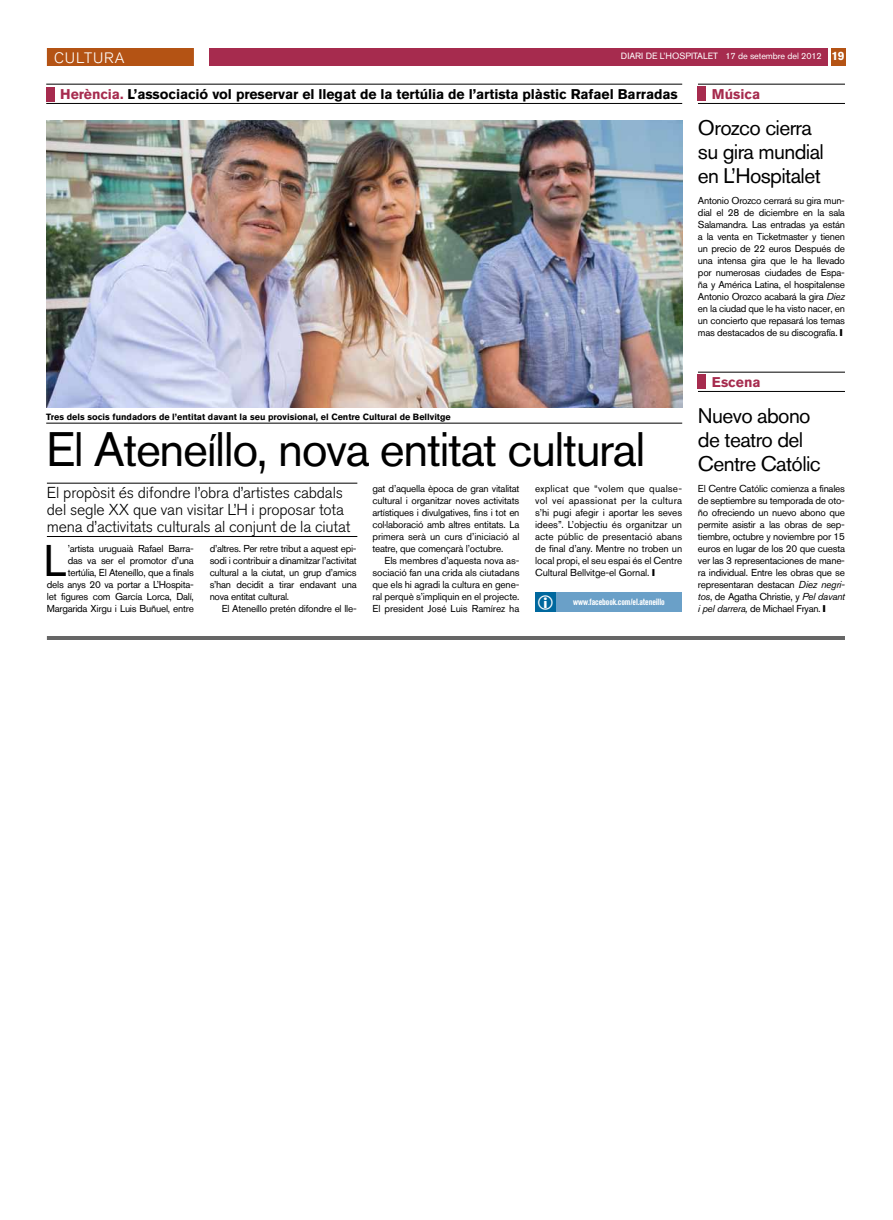
<style>
.page{position:relative;width:893px;height:1220px;background:#fff}
.page>*{position:absolute;margin:0;border:0;box-sizing:border-box;transform-origin:0 0}
.t1{font:48px "Akzidenz Grotesk BQ";letter-spacing:-.03em;color:#000}
.t2{font:44px "Akzidenz Grotesk BQ";color:#000}
.t3{font:21px/24px "Akzidenz Grotesk BQ";letter-spacing:-.03em;color:#000}
.t4{font:300 15.8px/17px "Akzidenz Grotesk BQ";letter-spacing:-.01em;color:#000}
.t5{font:300 15px "Akzidenz Grotesk BQ";letter-spacing:.06em;color:#fff}
.t6{font:700 14px "Akzidenz Grotesk BQ";letter-spacing:-.005em;color:#000}
.t7{font:700 14px "Akzidenz Grotesk BQ";color:#a62b4e}
.t8{font:10px/12px "Akzidenz Grotesk BQ";letter-spacing:-.025em;color:#000;text-align:justify}
.t9{font:700 9px "Akzidenz Grotesk BQ";color:#000}
.t10{font:9px "Akzidenz Grotesk BQ";color:#fff}
.t11{font:700 condensed 9px "Akzidenz Grotesk BQ";letter-spacing:-.01em;color:#fff}
.s1{font-style:inherit}
.s2{font-weight:700;font-size:12px}
.s3{color:#a62b4e}
.s4{font-style:italic}
</style>
<div class="page">
<div style="left:47px;top:48px;width:147px;height:18px;background:#b45314"></div>
<div style="left:210px;top:48px;width:618px;height:18px;background:#a62b4e"></div>
<div style="left:831px;top:48px;width:14px;height:18px;background:#b45314"></div>
<hr style="left:47px;top:636px;width:798px;height:4px;background:#666">
<img style="left:46px;top:120px;width:636px;height:288px">
<hr style="left:46px;top:423px;width:636px;height:1px;background:#000">
<hr style="left:46px;top:84px;width:636px;height:1px;background:#000">
<hr style="left:46px;top:103px;width:636px;height:1px;background:#000">
<div style="left:46px;top:87px;width:8px;height:15px;background:#a62b4e"></div>
<hr style="left:698px;top:372px;width:147px;height:1px;background:#000">
<hr style="left:698px;top:391px;width:147px;height:1px;background:#000">
<div style="left:698px;top:374px;width:8px;height:15px;background:#a62b4e"></div>
<hr style="left:47px;top:483px;width:310px;height:1px;background:#000">
<hr style="left:47px;top:536px;width:310px;height:1px;background:#000">
<hr style="left:698px;top:84px;width:147px;height:1px;background:#000">
<hr style="left:698px;top:103px;width:147px;height:1px;background:#000">
<div style="left:698px;top:86px;width:8px;height:15px;background:#a62b4e"></div>
<div style="left:556px;top:592px;width:126px;height:20px;background:#6aa0c8"></div>
<div style="left:535px;top:592px;width:21px;height:20px;background:#00689e"></div>
<h3 class="t5" style="left:54px;top:49px;width:72px">CULTURA</h3>
<p class="t10" style="left:621px;top:51px;width:225px">DIARI DE L’HOSPITALET <span class="s1">17 de setembre del 2012</span> <span class="s2">19</span></p>
<h3 class="t6" style="left:60px;top:86px;width:619px"><span class="s3">Herència.</span> L’associació vol preservar el llegat de la tertúlia de l’artista plàstic Rafael Barradas</h3>
<p class="t9" style="left:46px;top:412px;width:406px">Tres dels socis fundadors de l’entitat davant la seu provisional, el Centre Cultural de Bellvitge</p>
<h1 class="t1" style="left:46px;top:421px;width:601px">El Ateneíllo, nova entitat cultural</h1>
<h3 class="t4" style="left:47px;top:485px;width:305px">El propòsit és difondre l’obra d’artistes cabdals del segle XX que van visitar L’H i proposar tota mena d’activitats culturals al conjunt de la ciutat</h3>
<p class="t8" style="left:47px;top:542px;width:149px;text-align:right">’artista uruguaià Rafael Barra-<br>das va ser el promotor d’una tertúlia, El Ateneíllo, que a finals<br>dels anys 20 va portar a L’Hospita&shy;let figures com García Lorca, Dalí, Margarida Xirgu i Luis Buñuel, entre</p>
<p class="t8" style="left:210px;top:542px;width:149px">d’altres. Per retre tribut a aquest epi&shy;sodi i contribuir a dinamitzar l’activitat cultural a la ciutat, un grup d’amics s’han decidit a tirar endavant una nova entitat cultural.</p>
<h2 class="t2" style="left:44px;top:535px;width:24px">L</h2>
<p class="t8" style="left:222px;top:602px;width:137px">El Ateneíllo pretén difondre el lle-</p>
<p class="t8" style="left:372px;top:482px;width:149px">gat d’aquella època de gran vitalitat cultural i organitzar noves activitats artístiques i divulgatives, fins i tot en col·laboració amb altres entitats. La primera serà un curs d’iniciació al teatre, que començarà l’octubre.</p>
<p class="t8" style="left:372px;top:554px;width:149px;text-indent:12px">Els membres d’aquesta nova as&shy;sociació fan una crida als ciutadans que els hi agradi la cultura en gene&shy;ral perquè s’impliquin en el projecte.<br>El president José Luis Ramírez ha</p>
<p class="t8" style="left:535px;top:482px;width:149px">explicat que “volem que qualse&shy;vol veí apassionat per la cultura s’hi pugi afegir i aportar les seves idees”. L’objectiu és organitzar un acte públic de presentació abans de final d’any. Mentre no troben un local propi, el seu espai és el Centre Cultural Bellvitge-el Gornal.</p>
<p class="t11" style="left:573px;top:596px;width:93px">www.facebook.com/el.ateneillo</p>
<h3 class="t7" style="left:712px;top:86px;width:50px">Música</h3>
<h3 class="t3" style="left:698px;top:115px;width:127px">Orozco cierra su gira mundial en L’Hospitalet</h3>
<p class="t8" style="left:698px;top:194px;width:149px">Antonio Orozco cerrará su gira mun&shy;dial el 28 de diciembre en la sala Salamandra. Las entradas ya están a la venta en Ticketmaster y tienen un precio de 22 euros Después de una intensa gira que le ha llevado por numerosas ciudades de Espa&shy;ña y América Latina, el hospitalense Antonio Orozco acabará la gira <span class="s4">Diez </span>en la ciudad que le ha visto nacer, en un concierto que repasará los temas mas destacados de su discografía.</p>
<h3 class="t7" style="left:712px;top:374px;width:50px">Escena</h3>
<h3 class="t3" style="left:698px;top:403px;width:124px">Nuevo abono de teatro del<br>Centre Católic</h3>
<p class="t8" style="left:698px;top:482px;width:149px">El Centre Católic comienza a finales de septiembre su temporada de oto&shy;ño ofreciendo un nuevo abono que permite asistir a las obras de sep&shy;tiembre, octubre y noviembre por 15 euros en lugar de los 20 que cuesta ver las 3 representaciones de mane&shy;ra individual. Entre les obras que se representaran destacan <span class="s4">Diez negri&shy;tos</span>, de Agatha Christie, y <span class="s4">Pel davant i pel darrera,</span> de Michael Fryan<span class="s4">.</span></p>
</div>
